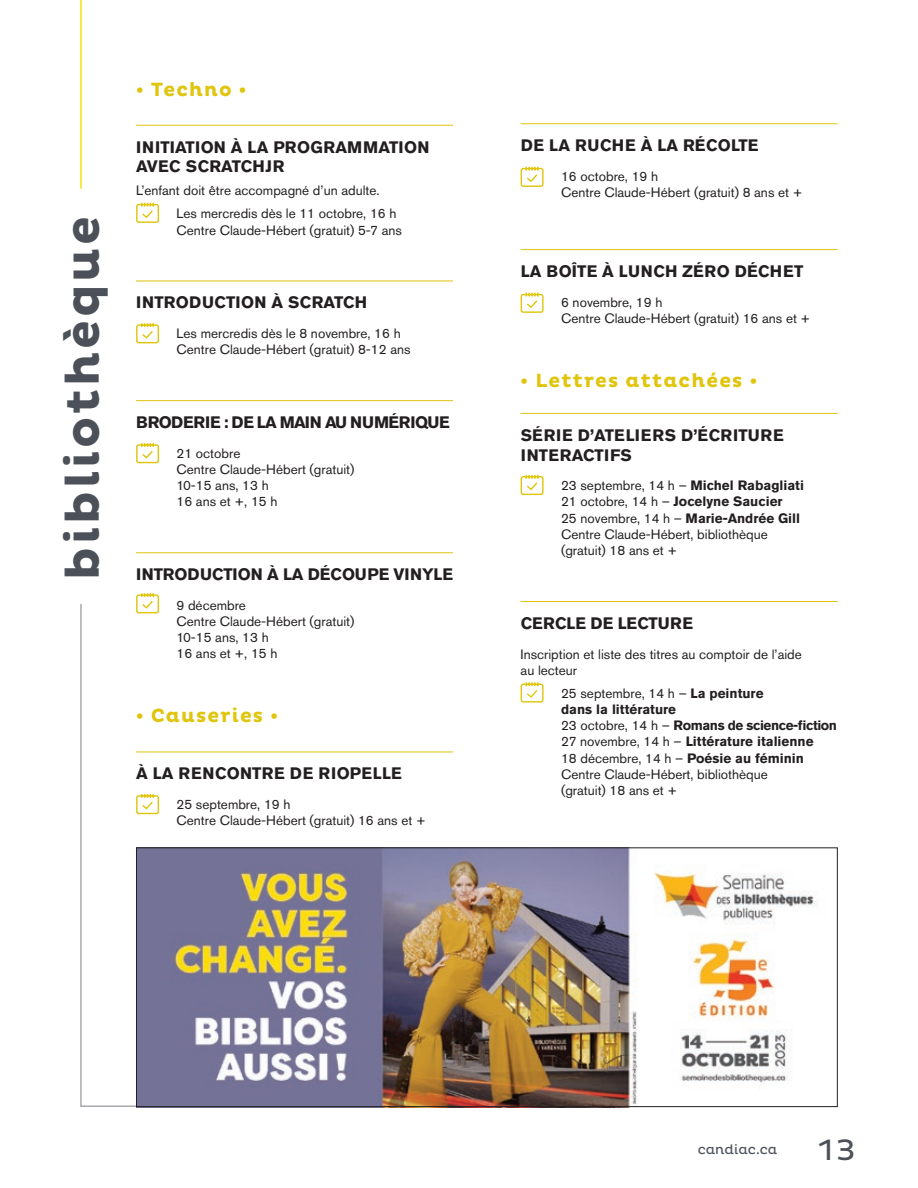
<style>
.page{position:relative;width:918px;height:1188px;background:#fff}
.page>*{position:absolute;margin:0;border:0;box-sizing:border-box;transform-origin:0 0}
.SECTION{font:700 48px "Pluto";letter-spacing:.06em;color:#4c5159}
.t1{font:30px "Pluto";color:#4c5159}
.CLASSEMENT_ACTIVITES{font:700 19.5px "Pluto";letter-spacing:.06em;color:#dfc50c}
.TITRES_ACTIVITES_bibliotheque{font:700 16.5px/19.8px "Akzidenz Grotesk Pro";letter-spacing:.01em;color:#231f20}
.TITRES_ACTIVITES_bibliotheque-2{font:700 16.5px "Akzidenz Grotesk Pro";letter-spacing:-.01em;color:#231f20}
.DATE_ACTIVITES{font:13.5px/16.2px "Akzidenz Grotesk Pro";color:#231f20}
.TEXTE_ACTIVITES{font:13.5px "Akzidenz Grotesk Pro";color:#231f20}
.t2{font:13.5px "Pluto";color:#4c5159}
.s1{font-weight:700}
</style>
<div class="page">
<hr style="left:136px;top:125px;width:317px;height:1px;background:#dfc50c">
<hr style="left:136px;top:281px;width:317px;height:1px;background:#dfc50c">
<hr style="left:136px;top:400px;width:317px;height:1px;background:#dfc50c">
<hr style="left:136px;top:552px;width:317px;height:1px;background:#dfc50c">
<hr style="left:136px;top:752px;width:317px;height:1px;background:#dfc50c">
<hr style="left:521px;top:123px;width:317px;height:1px;background:#dfc50c">
<hr style="left:521px;top:249px;width:317px;height:1px;background:#dfc50c">
<hr style="left:521px;top:413px;width:317px;height:1px;background:#dfc50c">
<hr style="left:521px;top:601px;width:317px;height:1px;background:#dfc50c">
<svg style="left:520px;top:166px;width:24px;height:21px"></svg>
<svg style="left:520px;top:292px;width:24px;height:21px"></svg>
<svg style="left:520px;top:474px;width:24px;height:22px"></svg>
<svg style="left:520px;top:682px;width:24px;height:21px"></svg>
<svg style="left:136px;top:202px;width:24px;height:21px"></svg>
<svg style="left:136px;top:323px;width:24px;height:21px"></svg>
<svg style="left:136px;top:443px;width:24px;height:21px"></svg>
<svg style="left:80px;top:593px;width:80px;height:515px"></svg>
<hr style="left:80px;top:0;width:2px;height:188px;background:#f5e209">
<img style="left:138px;top:849px;width:677px;height:256px">
<div style="left:136px;top:847px;width:702px;height:260px;border:1px solid #231f20"></div>
<p class="SECTION" style="left:55px;top:580px;width:365px;rotate:-90deg">bibliothèque</p>
<p class="CLASSEMENT_ACTIVITES" style="left:136px;top:78px;width:112px">• Techno •</p>
<p class="TITRES_ACTIVITES_bibliotheque" style="left:136px;top:137px;width:295px">INITIATION À LA PROGRAMMATION<br>AVEC SCRATCHJR</p>
<p class="TEXTE_ACTIVITES" style="left:136px;top:182px;width:245px">L’enfant doit être accompagné d’un adulte.</p>
<p class="DATE_ACTIVITES" style="left:177px;top:205px;width:227px">Les mercredis dès le 11 octobre, 16 h<br>Centre Claude-Hébert (gratuit) 5-7 ans</p>
<p class="TITRES_ACTIVITES_bibliotheque" style="left:136px;top:292px;width:233px">INTRODUCTION À SCRATCH</p>
<p class="DATE_ACTIVITES" style="left:177px;top:325px;width:236px">Les mercredis dès le 8 novembre, 16 h<br>Centre Claude-Hébert (gratuit) 8-12 ans</p>
<p class="TITRES_ACTIVITES_bibliotheque-2" style="left:136px;top:412px;width:315px">BRODERIE : DE LA MAIN AU NUMÉRIQUE</p>
<p class="DATE_ACTIVITES" style="left:177px;top:445px;width:179px">21 octobre<br>Centre Claude-Hébert (gratuit)<br>10-15 ans, 13 h<br>16 ans et +, 15 h</p>
<p class="TITRES_ACTIVITES_bibliotheque-2" style="left:136px;top:564px;width:318px">INTRODUCTION À LA DÉCOUPE VINYLE</p>
<p class="DATE_ACTIVITES" style="left:177px;top:597px;width:179px">9 décembre<br>Centre Claude-Hébert (gratuit)<br>10-15 ans, 13 h<br>16 ans et +, 15 h</p>
<p class="CLASSEMENT_ACTIVITES" style="left:136px;top:705px;width:143px">• Causeries •</p>
<p class="TITRES_ACTIVITES_bibliotheque" style="left:136px;top:763px;width:267px">À LA RENCONTRE DE RIOPELLE</p>
<p class="DATE_ACTIVITES" style="left:177px;top:796px;width:251px">25 septembre, 19 h<br>Centre Claude-Hébert (gratuit) 16 ans et +</p>
<p class="TITRES_ACTIVITES_bibliotheque" style="left:521px;top:135px;width:239px">DE LA RUCHE À LA RÉCOLTE</p>
<p class="DATE_ACTIVITES" style="left:561px;top:168px;width:243px">16 octobre, 19 h<br>Centre Claude-Hébert (gratuit) 8 ans et +</p>
<p class="TITRES_ACTIVITES_bibliotheque" style="left:521px;top:261px;width:284px">LA BOÎTE À LUNCH ZÉRO DÉCHET</p>
<p class="DATE_ACTIVITES" style="left:561px;top:294px;width:251px">6 novembre, 19 h<br>Centre Claude-Hébert (gratuit) 16 ans et +</p>
<p class="CLASSEMENT_ACTIVITES" style="left:521px;top:369px;width:238px">• Lettres attachées •</p>
<p class="TITRES_ACTIVITES_bibliotheque" style="left:521px;top:425px;width:265px">SÉRIE D’ATELIERS D’ÉCRITURE<br>INTERACTIFS</p>
<p class="DATE_ACTIVITES" style="left:561px;top:477px;width:244px">23 septembre, 14 h – <span class="s1">Michel Rabagliati </span>21 octobre, 14 h – <span class="s1">Jocelyne Saucier<br></span>25 novembre, 14 h – <span class="s1">Marie-Andrée Gill </span>Centre Claude-Hébert, bibliothèque (gratuit) 18 ans et +</p>
<p class="TITRES_ACTIVITES_bibliotheque" style="left:521px;top:613px;width:174px">CERCLE DE LECTURE</p>
<p class="DATE_ACTIVITES" style="left:521px;top:646px;width:283px">Inscription et liste des titres au comptoir de l’aide au lecteur</p>
<p class="DATE_ACTIVITES" style="left:561px;top:685px;width:278px">25 septembre, 14 h – <span class="s1">La peinture<br>dans la littérature<br></span>23 octobre, 14 h – <span class="s1">Romans de science-fiction<br></span>27 novembre, 14 h – <span class="s1">Littérature italienne<br></span>18 décembre, 14 h – <span class="s1">Poésie au féminin<br></span>Centre Claude-Hébert, bibliothèque<br>(gratuit) 18 ans et +</p>
<p class="t2" style="left:698px;top:1142px;width:81px">candiac.ca</p>
<h2 class="t1" style="left:818px;top:1133px;width:39px">13</h2>
</div>
